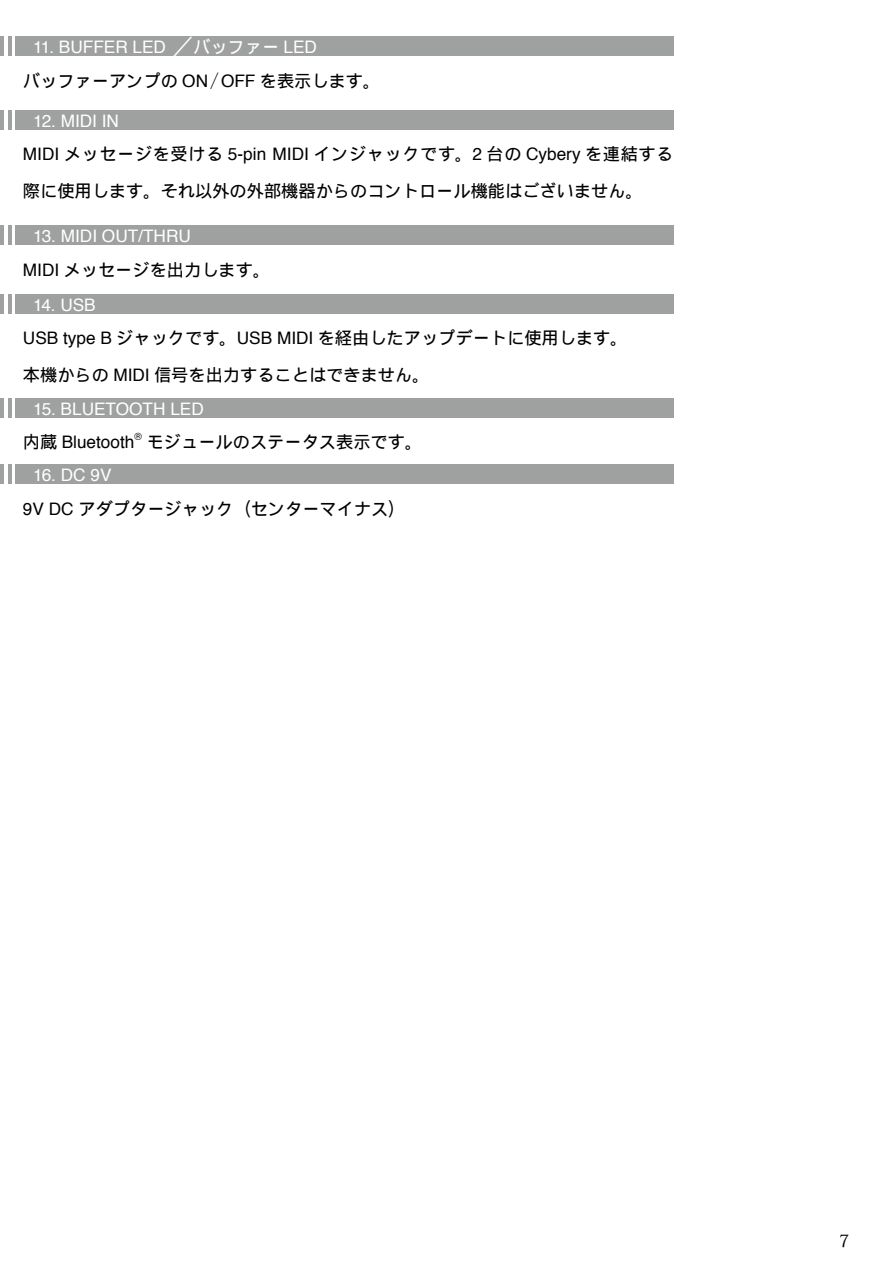
<style>
.page{position:relative;width:893px;height:1263px;background:#fff}
.page>*{position:absolute;margin:0;border:0;box-sizing:border-box;transform-origin:0 0}
.t1{font:17.25px/37px "DF Gothic P W5 90 pv RKSJ H";color:#000}
.t2{font:17.25px/33.3px "Helvetica";color:#fff}
.t3{font:16.95px "Koz Min Pr 6 N";color:#000}
.t4{font:10.05px "Helvetica";color:#000}
.s1{font-family:"DF Gothic P W5 90 pv RKSJ H";font-size:21.75px}
.s2{font-family:"DF Gothic P W5 90 pv RKSJ H"}
.s3{font-family:"Helvetica"}
.s4{font-family:"DF Gothic P W5 90 pv RKSJ H";color:#000}
.s5{color:#000}
</style>
<div class="page">
<div style="left:15px;top:294px;width:659px;height:20px;background:#9fa0a0"></div>
<hr style="left:8px;top:294px;width:3px;height:20px;background:#9fa0a0">
<hr style="left:0;top:294px;width:4px;height:20px;background:#9fa0a0">
<div style="left:15px;top:398px;width:659px;height:19px;background:#9fa0a0"></div>
<hr style="left:8px;top:398px;width:3px;height:19px;background:#9fa0a0">
<hr style="left:0;top:398px;width:4px;height:19px;background:#9fa0a0">
<div style="left:15px;top:464px;width:659px;height:20px;background:#9fa0a0"></div>
<hr style="left:8px;top:464px;width:3px;height:20px;background:#9fa0a0">
<hr style="left:0;top:464px;width:4px;height:20px;background:#9fa0a0">
<div style="left:15px;top:110px;width:659px;height:20px;background:#9fa0a0"></div>
<hr style="left:8px;top:110px;width:3px;height:20px;background:#9fa0a0">
<hr style="left:0;top:110px;width:4px;height:20px;background:#9fa0a0">
<div style="left:15px;top:225px;width:659px;height:20px;background:#9fa0a0"></div>
<hr style="left:8px;top:225px;width:3px;height:20px;background:#9fa0a0">
<hr style="left:0;top:225px;width:4px;height:20px;background:#9fa0a0">
<div style="left:15px;top:36px;width:659px;height:20px;background:#9fa0a0"></div>
<hr style="left:8px;top:36px;width:3px;height:20px;background:#9fa0a0">
<hr style="left:0;top:36px;width:4px;height:20px;background:#9fa0a0">
<p class="t2" style="left:33px;top:31px;width:285px">11. BUFFER LED <span class="s1">／</span><span class="s2">バッファー</span> LED</p>
<p class="t1" style="left:23px;top:62px;width:359px">バッファーアンプの <span class="s3">ON</span> ／ <span class="s3">OFF</span> を表示します。</p>
<p class="t2" style="left:33px;top:105px;width:87px">12. MIDI IN</p>
<p class="t1" style="left:23px;top:136px;width:652px"><span class="s3">MIDI</span> メッセージを受ける <span class="s3">5-pin MIDI</span> インジャックです。<span class="s3">2</span> 台の <span class="s3">Cybery</span> を連結する際に使用します。それ以外の外部機器からのコントロール機能はございません。</p>
<p class="t2" style="left:33px;top:220px;width:159px">13. MIDI OUT/THRU</p>
<p class="t1" style="left:23px;top:251px;width:249px"><span class="s3">MIDI</span> メッセージを出力します。</p>
<p class="t2" style="left:33px;top:289px;width:64px">14. USB</p>
<p class="t1" style="left:23px;top:319px;width:606px"><span class="s3">USB type B</span> ジャックです。<span class="s3">USB MIDI</span> を経由したアップデートに使用します。本機からの <span class="s3">MIDI</span> 信号を出力することはできません。</p>
<p class="t2" style="left:23px;top:392px;width:182px;text-indent:10px">15. BLUETOOTH LED<span class="s4">内蔵</span> <span class="s5">Bluetooth</span></p>
<p class="t4" style="left:134px;top:428px;width:9px">®</p>
<p class="t1" style="left:147px;top:423px;width:277px">モジュールのステータス表示です。</p>
<p class="t2" style="left:33px;top:459px;width:80px">16. DC 9V</p>
<p class="t1" style="left:23px;top:490px;width:384px"><span class="s3">9V DC</span> アダプタージャック（センターマイナス）</p>
<p class="t3" style="left:839px;top:1232px;width:12px">7</p>
</div>
